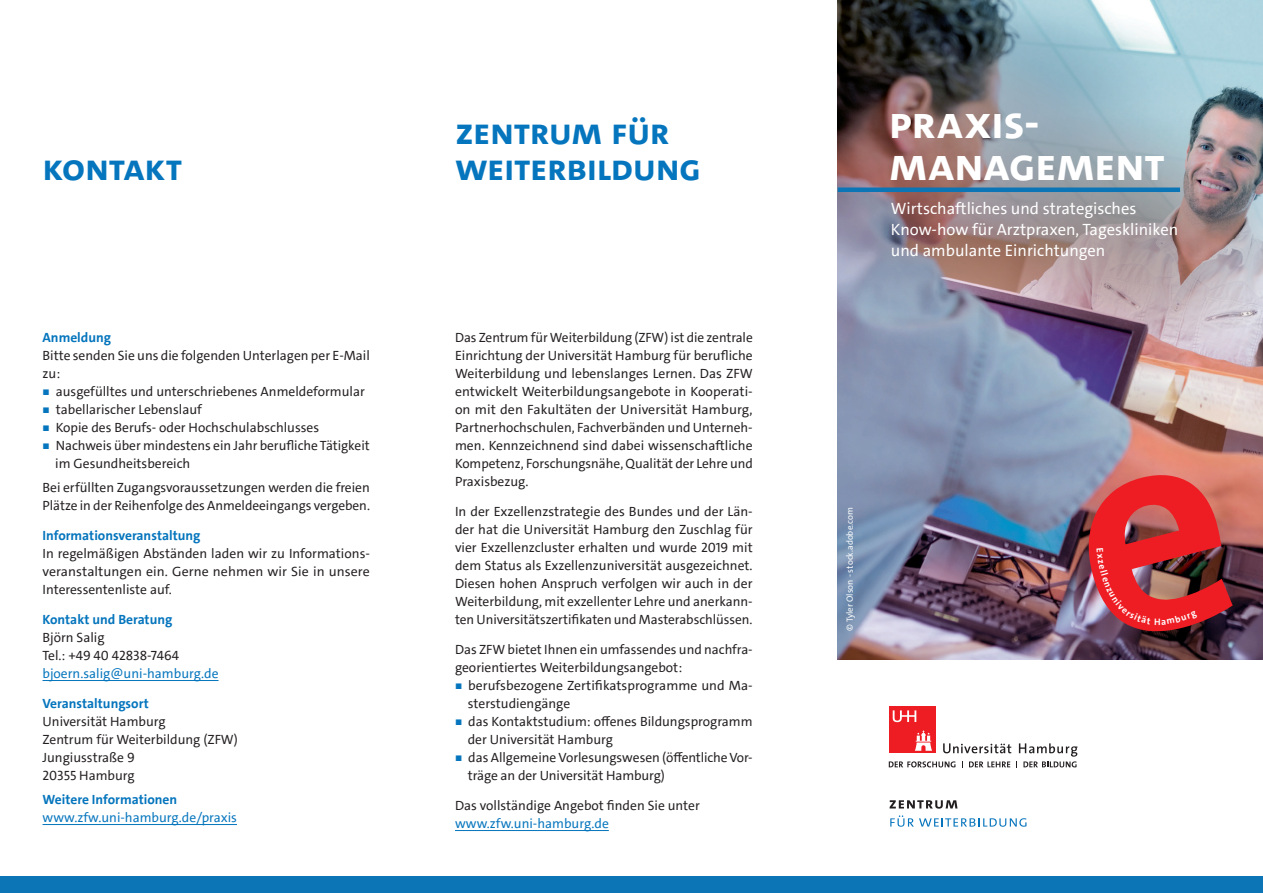
<style>
.page{position:relative;width:1263px;height:893px;background:#fff}
.page>*{position:absolute;margin:0;border:0;box-sizing:border-box;transform-origin:0 0}
.t1{font:46.5px/42px "The Sans UHH Bold Caps";letter-spacing:-.01em;color:#fff}
.t2{font:37.5px/36px "The Sans UHH Bold Caps";letter-spacing:-.01em;color:#0575bd}
.t3{font:16.5px/21px "The Sans UHH";color:#fff}
.t4{font:13.5px/18px "The Sans UHH";color:#231f20}
.t5{font:700 13.5px "The Sans UHH";color:#0575bd}
.t6{font:13.5px "The Sans UHH";color:#0575bd}
.t7{font:9px "The Sans UHH";color:#fff}
.s1{font-family:"Arial";font-size:12px;color:#0575bd}
</style>
<div class="page">
<img style="left:838px;top:0;width:425px;height:660px">
<hr style="left:43px;top:680px;width:176px;height:1px;background:#0575bd">
<div style="left:889px;top:707px;width:46px;height:46px;background:#ee1d23"></div>
<svg style="left:893px;top:710px;width:23px;height:12px"></svg>
<svg style="left:889px;top:730px;width:188px;height:38px"></svg>
<svg style="left:890px;top:800px;width:67px;height:9px"></svg>
<svg style="left:890px;top:815px;width:136px;height:12px"></svg>
<hr style="left:838px;top:188px;width:342px;height:4px;background:#0b75b6">
<div style="left:0;top:876px;width:1263px;height:17px;background:#0b75b6"></div>
<hr style="left:43px;top:824px;width:194px;height:1px;background:#0575bd">
<hr style="left:455px;top:830px;width:154px;height:1px;background:#0575bd">
<img style="left:1088px;top:474px;width:145px;height:160px">
<h2 class="t2" style="left:43px;top:150px;width:141px">Kontakt</h2>
<p class="t5" style="left:43px;top:329px;width:70px">Anmeldung</p>
<p class="t4" style="left:43px;top:347px;width:329px">Bitte senden Sie uns die folgenden Unterlagen per E-Mail zu:</p>
<p class="t4" style="left:43px;top:383px;width:324px"><span class="s1">■</span> ausgefülltes und unterschriebenes Anmeldeformular</p>
<p class="t4" style="left:43px;top:401px;width:161px"><span class="s1">■</span> tabellarischer Lebenslauf</p>
<p class="t4" style="left:43px;top:419px;width:278px"><span class="s1">■</span> Kopie des Berufs- oder Hochschulabschlusses</p>
<p class="t4" style="left:55px;top:437px;width:316px;text-indent:-13px"><span class="s1">■</span> Nachweis über mindestens ein Jahr berufliche Tätigkeit im Gesundheitsbereich</p>
<p class="t4" style="left:43px;top:479px;width:329px">Bei erfüllten Zugangsvoraussetzungen werden die freien<br>Plätze in der Reihenfolge des Anmeldeeingangs vergeben.</p>
<p class="t5" style="left:43px;top:527px;width:159px">Informationsveranstaltung</p>
<p class="t4" style="left:43px;top:545px;width:329px;text-align:justify">In regelmäßigen Abständen laden wir zu Informations&shy;veranstaltungen ein. Gerne nehmen wir Sie in unsere Interessentenliste auf.</p>
<p class="t5" style="left:43px;top:611px;width:131px">Kontakt und Beratung</p>
<p class="t4" style="left:43px;top:629px;width:138px">Björn Salig<br>Tel.: +49 40 42838-7464</p>
<p class="t6" style="left:43px;top:665px;width:177px">bjoern.salig@uni-hamburg.de</p>
<p class="t5" style="left:43px;top:695px;width:108px">Veranstaltungsort</p>
<p class="t4" style="left:43px;top:713px;width:197px">Universität Hamburg<br>Zentrum für Weiterbildung (ZFW)<br>Jungiusstraße 9<br>20355 Hamburg</p>
<p class="t5" style="left:43px;top:791px;width:136px">Weitere Informationen</p>
<p class="t6" style="left:43px;top:809px;width:196px">www.zfw.uni-hamburg.de/praxis</p>
<h2 class="t2" style="left:455px;top:114px;width:248px">Zentrum für<br>Weiterbildung</h2>
<p class="t4" style="left:455px;top:329px;width:299px;text-align:justify">Das Zentrum für Weiterbildung (ZFW) ist die zentrale Einrichtung der Universität Hamburg für berufliche Weiterbildung und lebenslanges Lernen. Das ZFW entwickelt Weiterbildungsangebote in Kooperati&shy;on mit den Fakultäten der Universität Hamburg, Partnerhochschulen, Fachverbänden und Unterneh&shy;men. Kennzeichnend sind dabei wissenschaftliche Kompetenz, Forschungsnähe, Qualität der Lehre und Praxisbezug.</p>
<p class="t4" style="left:455px;top:503px;width:299px;text-align:justify">In der Exzellenzstrategie des Bundes und der Län&shy;der hat die Universität Hamburg den Zuschlag für vier Exzellenzcluster erhalten und wurde 2019 mit dem Status als Exzellenzuniversität ausgezeichnet.<br>Diesen hohen Anspruch verfolgen wir auch in der Weiterbildung, mit exzellenter Lehre und anerkann&shy;ten Universitätszertifikaten und Masterabschlüssen.</p>
<p class="t4" style="left:455px;top:641px;width:299px">Das ZFW bietet Ihnen ein umfassendes und nachfra&shy;georientiertes Weiterbildungsangebot:</p>
<p class="t4" style="left:468px;top:677px;width:286px;text-indent:-13px"><span class="s1">■</span> berufsbezogene Zertifikatsprogramme und Ma&shy;sterstudiengänge</p>
<p class="t4" style="left:468px;top:713px;width:286px;text-indent:-13px"><span class="s1">■</span> das Kontaktstudium: offenes Bildungsprogramm der Universität Hamburg</p>
<p class="t4" style="left:468px;top:749px;width:286px;text-indent:-13px"><span class="s1">■</span> das Allgemeine Vorlesungswesen (öffentliche Vor&shy;träge an der Universität Hamburg)</p>
<p class="t4" style="left:455px;top:797px;width:246px">Das vollständige Angebot finden Sie unter</p>
<p class="t6" style="left:455px;top:815px;width:155px">www.zfw.uni-hamburg.de</p>
<h1 class="t1" style="left:889px;top:102px;width:278px">Praxis&shy;management</h1>
<p class="t3" style="left:891px;top:198px;width:289px">Wirtschaftliches und strategisches<br>Know-how für Arztpraxen, Tageskliniken und ambulante Einrichtungen</p>
<p class="t7" style="left:844px;top:631px;width:125px;rotate:-90deg">© Tyler Olson - stock.adobe.com</p>
</div>
